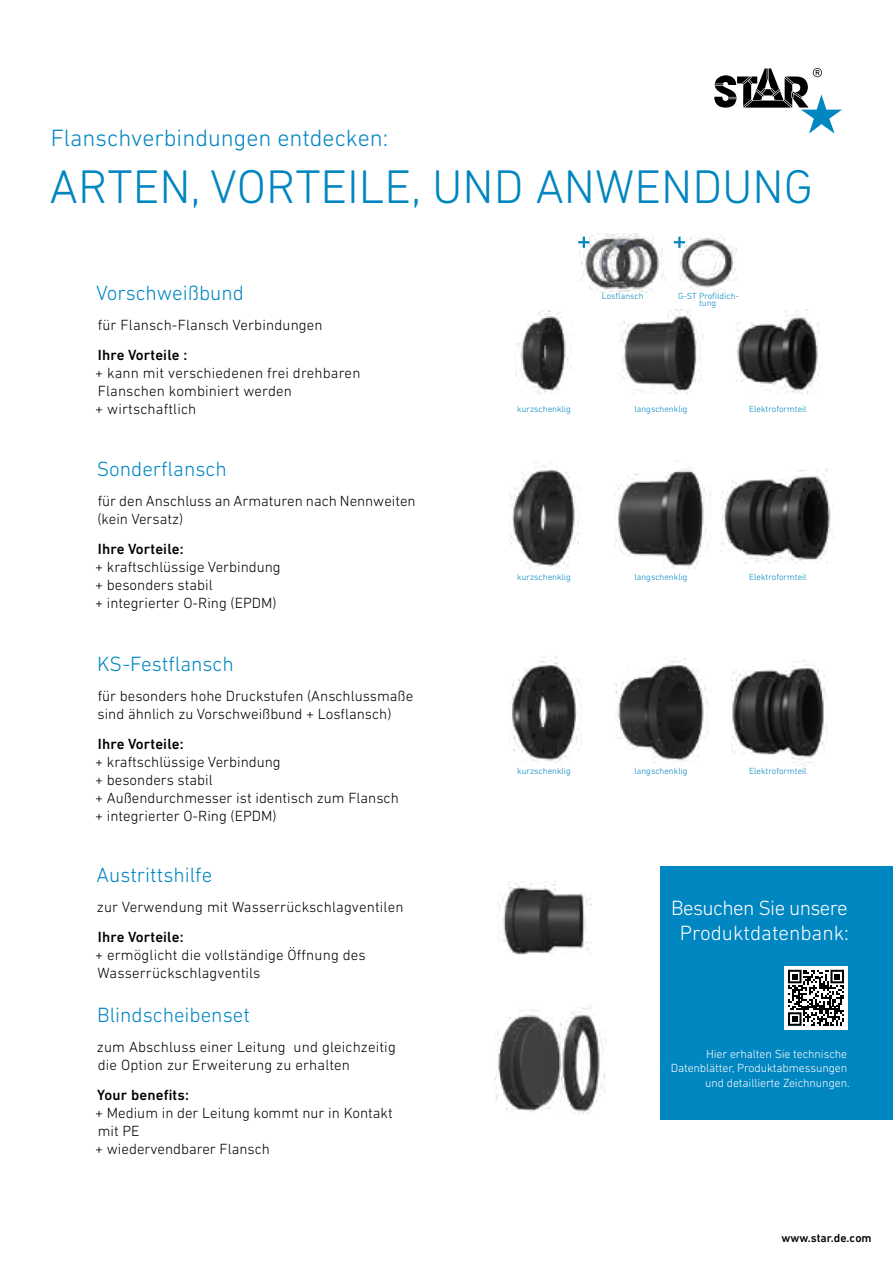
<style>
.page{position:relative;width:893px;height:1263px;background:#fff}
.page>*{position:absolute;margin:0;border:0;box-sizing:border-box;transform-origin:0 0}
.t1{font:300 48px "DIN Next LT Pro";color:#0086c0}
.t2{font:300 24px "DIN Next LT Pro";color:#0086c0}
.t3{font:300 21px "DIN Next LT Pro";color:#0086c0}
.t4{font:300 21px/25.2px "DIN Next LT Pro";letter-spacing:-.02em;color:#fff;text-align:center}
.t5{font:300 15px/18px "DIN Next LT Pro";color:#000}
.t6{font:500 15px "DIN Next LT Pro";letter-spacing:.01em;color:#000}
.t7{font:300 12px/14.4px "DIN Next LT Pro";letter-spacing:-.01em;color:#fff;text-align:right}
.t8{font:500 12px "DIN Next LT Pro";color:#000}
.t9{font:300 9px/6.6px "DIN Next LT Pro";color:#0086c0;text-align:center}
</style>
<div class="page">
<div style="left:661px;top:866px;width:232px;height:253px;background:#0086c0"></div>
<img style="left:498px;top:881px;width:93px;height:74px">
<img style="left:512px;top:656px;width:70px;height:107px">
<img style="left:615px;top:657px;width:93px;height:106px">
<img style="left:731px;top:660px;width:95px;height:104px">
<img style="left:511px;top:462px;width:68px;height:107px">
<img style="left:721px;top:469px;width:113px;height:95px">
<img style="left:614px;top:468px;width:97px;height:101px">
<img style="left:516px;top:310px;width:55px;height:84px">
<img style="left:619px;top:310px;width:84px;height:84px">
<img style="left:736px;top:310px;width:83px;height:84px">
<img style="left:678px;top:236px;width:59px;height:57px">
<svg style="left:674px;top:237px;width:11px;height:11px"></svg>
<img style="left:579px;top:234px;width:14px;height:56px">
<img style="left:593px;top:234px;width:15px;height:59px">
<img style="left:608px;top:234px;width:58px;height:59px">
<div style="left:784px;top:966px;width:64px;height:64px;background:#fff"></div>
<svg style="left:788px;top:970px;width:56px;height:56px"></svg>
<img style="left:494px;top:1011px;width:30px;height:100px">
<img style="left:524px;top:1006px;width:83px;height:108px">
<svg style="left:714px;top:68px;width:128px;height:65px"></svg>
<h2 class="t2" style="left:51px;top:124px;width:339px">Flanschverbindungen entdecken:</h2>
<h1 class="t1" style="left:50px;top:159px;width:765px">ARTEN, VORTEILE, UND ANWENDUNG</h1>
<h3 class="t3" style="left:96px;top:281px;width:150px">Vorschweißbund</h3>
<p class="t5" style="left:98px;top:316px;width:227px">für Flansch-Flansch Verbindungen</p>
<p class="t6" style="left:98px;top:346px;width:91px">Ihre Vorteile :</p>
<p class="t5" style="left:95px;top:364px;width:267px">+ kann mit verschiedenen frei drehbaren<br>Flanschen kombiniert werden<br>+ wirtschaftlich</p>
<p class="t9" style="left:602px;top:293px;width:43px">Losflansch</p>
<p class="t9" style="left:678px;top:293px;width:62px">G-ST Profildich&shy;tung</p>
<p class="t9" style="left:517px;top:405px;width:55px">kurzschenklig</p>
<p class="t9" style="left:634px;top:405px;width:55px">langschenklig</p>
<p class="t9" style="left:749px;top:405px;width:59px">Elektroformteil</p>
<h3 class="t3" style="left:97px;top:457px;width:132px">Sonderflansch</h3>
<p class="t5" style="left:97px;top:492px;width:320px">für den Anschluss an Armaturen nach Nennweiten (kein Versatz)</p>
<p class="t6" style="left:98px;top:541px;width:87px">Ihre Vorteile:</p>
<p class="t5" style="left:95px;top:558px;width:187px">+ kraftschlüssige Verbindung + besonders stabil<br>+ integrierter O-Ring (EPDM)</p>
<p class="t9" style="left:517px;top:573px;width:55px">kurzschenklig</p>
<p class="t9" style="left:634px;top:573px;width:55px">langschenklig</p>
<p class="t9" style="left:749px;top:573px;width:59px">Elektroformteil</p>
<h3 class="t3" style="left:97px;top:651px;width:138px">KS-Festflansch</h3>
<p class="t5" style="left:98px;top:686px;width:317px">für besonders hohe Druckstufen (Anschlussmaße sind ähnlich zu Vorschweißbund + Losflansch)</p>
<p class="t6" style="left:98px;top:735px;width:87px">Ihre Vorteile:</p>
<p class="t5" style="left:95px;top:752px;width:305px">+ kraftschlüssige Verbindung<br>+ besonders stabil<br>+ Außendurchmesser ist identisch zum Flansch + integrierter O-Ring (EPDM)</p>
<p class="t9" style="left:517px;top:768px;width:55px">kurzschenklig</p>
<p class="t9" style="left:634px;top:768px;width:55px">langschenklig</p>
<p class="t9" style="left:749px;top:768px;width:59px">Elektroformteil</p>
<h3 class="t3" style="left:97px;top:863px;width:117px">Austrittshilfe</h3>
<p class="t5" style="left:97px;top:898px;width:308px">zur Verwendung mit Wasserrückschlagventilen</p>
<p class="t6" style="left:98px;top:928px;width:87px">Ihre Vorteile:</p>
<p class="t5" style="left:95px;top:946px;width:272px">+ ermöglicht die vollständige Öffnung des<br>Wasserrückschlagventils</p>
<h3 class="t3" style="left:97px;top:1002px;width:154px">Blindscheibenset</h3>
<p class="t5" style="left:97px;top:1037px;width:300px">zum Abschluss einer Leitung und gleichzeitig die Option zur Erweiterung zu erhalten</p>
<p class="t6" style="left:97px;top:1086px;width:93px">Your benefits:</p>
<p class="t5" style="left:95px;top:1103px;width:299px">+ Medium in der Leitung kommt nur in Kontakt mit PE<br>+ wiedervendbarer Flansch</p>
<h3 class="t4" style="left:671px;top:895px;width:179px">Besuchen Sie unsere<br>Produktdatenbank:</h3>
<p class="t7" style="left:671px;top:1046px;width:180px">Hier erhalten Sie technische<br>Datenblätter, Produktabmessungen und detaillierte Zeichnungen.</p>
<p class="t8" style="left:781px;top:1231px;width:92px">www.star.de.com</p>
</div>
